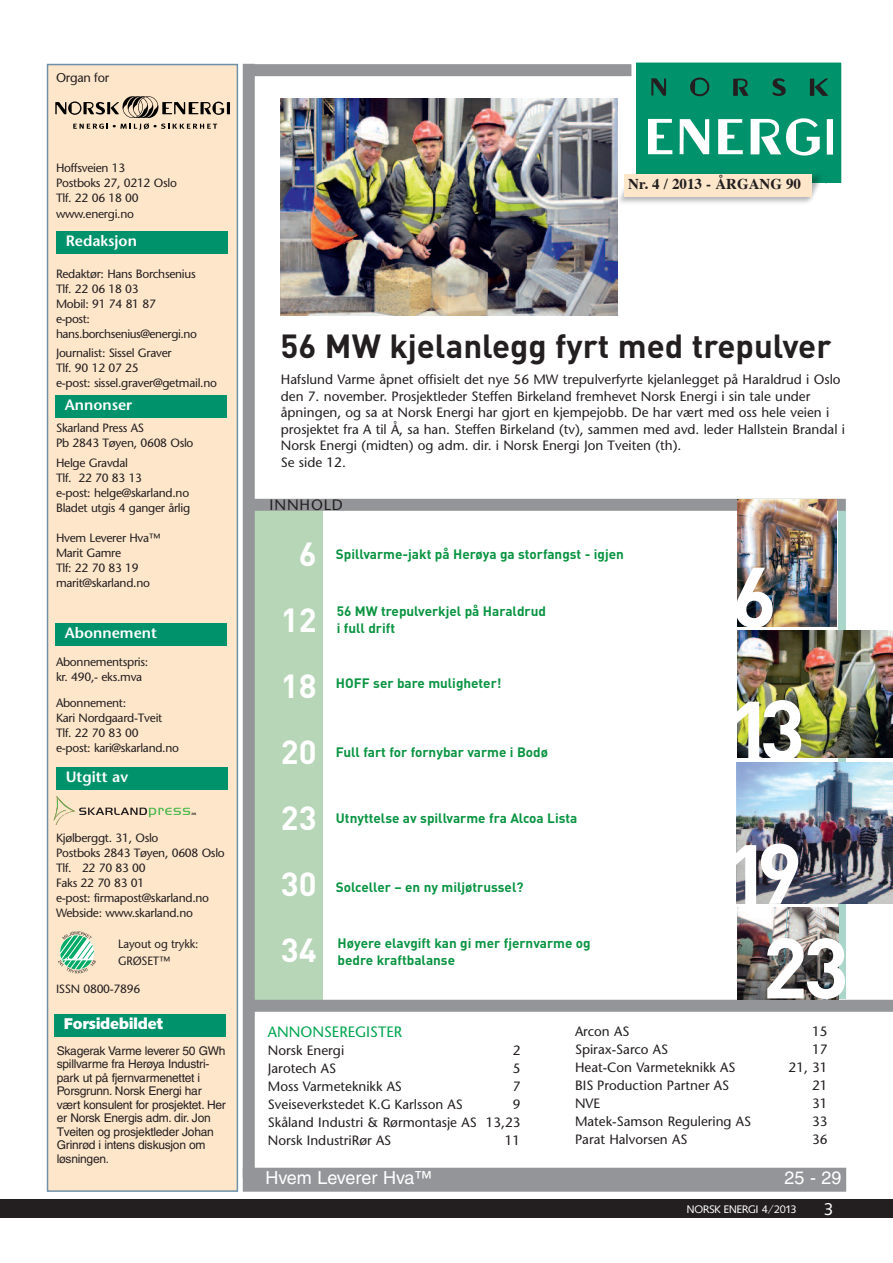
<style>
.page{position:relative;width:893px;height:1263px;background:#fff}
.page>*{position:absolute;margin:0;border:0;box-sizing:border-box;transform-origin:0 0}
.t1{font:700 84px/133.4px "DIN";color:#fff}
.t2{font:700 33px "DIN";color:#231f20}
.t3{font:700 33px/66px "DIN";color:#fff;text-align:center}
.t4{font:18px "Helvetica";color:#fff}
.t5{font:16.5px "Saxony";color:#fff}
.t6{font:600 15px "Stone Sans";color:#fff}
.t7{font:700 15px "Times";color:#231f20}
.t8{font:15px "Stone Sans";color:#00a54f}
.t9{font:700 15px "Saxony";color:#fff}
.t10{font:15px "Stone Sans";letter-spacing:.055em;color:#231f20}
.t11{font:13.5px/16.5px "Stone Sans";color:#231f20}
.t12{font:700 13.5px/16.5px "DIN";color:#0a9442}
.t13{font:12.75px "Stone Sans";letter-spacing:-.025em;color:#231f20}
.t14{font:12px/15px "Stone Sans";letter-spacing:-.025em;color:#231f20}
.t15{font:12px/13.5px "Helvetica";letter-spacing:-.02em;color:#231f20}
.t16{font:12px/16.5px "Stone Sans";letter-spacing:-.025em;color:#231f20;scale:.95 1}
.t17{font:10.5px "Saxony";color:#fff}
</style>
<div class="page">
<div style="left:838px;top:499px;width:8px;height:500px;background:#aad5c9"></div>
<div style="left:249px;top:503px;width:74px;height:500px;background:#b7d6b8"></div>
<div style="left:0;top:1199px;width:893px;height:19px;background:#231f20"></div>
<div style="left:48px;top:65px;width:189px;height:1125px;background:#fee6ca"></div>
<div style="left:47px;top:64px;width:191px;height:1128px;border:2px solid #6f90a8"></div>
<svg style="left:55px;top:96px;width:175px;height:34px"></svg>
<div style="left:56px;top:231px;width:171px;height:22px;background:#00936b"></div>
<div style="left:55px;top:395px;width:172px;height:22px;background:#00936b"></div>
<div style="left:56px;top:767px;width:172px;height:23px;background:#00936b"></div>
<div style="left:55px;top:623px;width:172px;height:23px;background:#00936b"></div>
<svg style="left:53px;top:796px;width:144px;height:29px"></svg>
<div style="left:636px;top:63px;width:205px;height:120px;background:#00936b"></div>
<div style="left:633px;top:60px;width:211px;height:126px;border:3px solid #fff"></div>
<div style="left:249px;top:64px;width:382px;height:12px;background:#939598"></div>
<div style="left:243px;top:64px;width:12px;height:1114px;background:#939598"></div>
<div style="left:243px;top:1168px;width:603px;height:24px;background:#939598"></div>
<div style="left:249px;top:1000px;width:644px;height:12px;background:#939598"></div>
<img style="left:651px;top:77px;width:178px;height:20px">
<img style="left:649px;top:118px;width:183px;height:38px">
<div style="left:249px;top:499px;width:597px;height:12px;background:#939598"></div>
<div style="left:55px;top:1014px;width:171px;height:23px;background:#00936b"></div>
<img style="left:617px;top:169px;width:201px;height:40px">
<img style="left:636px;top:169px;width:197px;height:14px">
<img style="left:633px;top:169px;width:3px;height:5px">
<img style="left:811px;top:183px;width:14px;height:3px">
<div style="left:624px;top:174px;width:187px;height:23px;background:#fee6ca"></div>
<svg style="left:58px;top:931px;width:38px;height:42px"></svg>
<img style="left:737px;top:499px;width:99px;height:127px">
<img style="left:737px;top:630px;width:156px;height:128px">
<img style="left:737px;top:908px;width:101px;height:91px">
<img style="left:737px;top:763px;width:156px;height:141px">
<img style="left:281px;top:99px;width:336px;height:217px">
<p class="t13" style="left:56px;top:73px;width:55px">Organ for</p>
<p class="t14" style="left:56px;top:162px;width:122px">Hoffsveien 13<br>Postboks 27, 0212 Oslo<br>Tlf. 22 06 18 00 www.energi.no</p>
<p class="t6" style="left:66px;top:235px;width:73px">Redaksjon</p>
<p class="t14" style="left:56px;top:267px;width:142px">Redaktør: Hans Borchsenius<br>Tlf. 22 06 18 03<br>Mobil: 91 74 81 87<br>e-post: hans.borchsenius@energi.no</p>
<p class="t14" style="left:56px;top:347px;width:162px">Journalist: Sissel Graver<br>Tlf. 90 12 07 25<br>e-post: sissel.graver@getmail.no</p>
<p class="t14" style="left:56px;top:422px;width:139px">Skarland Press AS<br>Pb 2843 Tøyen, 0608 Oslo</p>
<p class="t14" style="left:56px;top:456px;width:136px">Helge Gravdal<br>Tlf. 22 70 83 13<br>e-post: helge@skarland.no<br>Bladet utgis 4 ganger årlig</p>
<p class="t14" style="left:56px;top:531px;width:106px">Hvem Leverer Hva™<br>Marit Gamre<br>Tlf: 22 70 83 19 marit@skarland.no</p>
<p class="t6" style="left:65px;top:399px;width:69px">Annonser</p>
<p class="t6" style="left:65px;top:627px;width:94px">Abonnement</p>
<p class="t14" style="left:56px;top:656px;width:94px">Abonnementspris: kr. 490,- eks.mva</p>
<p class="t14" style="left:56px;top:696px;width:125px">Abonnement:<br>Kari Nordgaard-Tveit<br>Tlf. 22 70 83 00<br>e-post: kari@skarland.no</p>
<p class="t6" style="left:66px;top:771px;width:64px">Utgitt av</p>
<p class="t14" style="left:56px;top:831px;width:170px">Kjølberggt. 31, Oslo<br>Postboks 2843 Tøyen, 0608 Oslo<br>Tlf. 22 70 83 00<br>Faks 22 70 83 01<br>e-post: firmapost@skarland.no<br>Webside: www.skarland.no</p>
<p class="t16" style="left:118px;top:937px;width:86px">Layout og trykk:<br>GRØSET™</p>
<p class="t14" style="left:56px;top:983px;width:86px">ISSN 0800-7896</p>
<p class="t9" style="left:64px;top:1015px;width:100px">Forsidebildet</p>
<p class="t15" style="left:57px;top:1045px;width:171px">Skagerak Varme leverer 50 GWh spillvarme fra Herøya Industri&shy;park ut på fjernvarmenettet i<br>Porsgrunn. Norsk Energi har vært konsulent for prosjektet. Her er Norsk Energis adm. dir. Jon<br>Tveiten og prosjektleder Johan<br>Grinrød i intens diskusjon om løsningen.</p>
<p class="t7" style="left:628px;top:178px;width:174px">Nr. 4 / 2013 - ÅRGANG 90</p>
<h2 class="t2" style="left:281px;top:327px;width:552px">56 MW kjelanlegg fyrt med trepulver</h2>
<p class="t11" style="left:281px;top:372px;width:566px">Hafslund Varme åpnet offisielt det nye 56 MW trepulverfyrte kjelanlegget på Haraldrud i Oslo den 7. november. Prosjektleder Steffen Birkeland fremhevet Norsk Energi i sin tale under åpningen, og sa at Norsk Energi har gjort en kjempejobb. De har vært med oss hele veien i prosjektet fra A til Å, sa han. Steffen Birkeland (tv), sammen med avd. leder Hallstein Brandal i Norsk Energi (midten) og adm. dir. i Norsk Energi Jon Tveiten (th).<br>Se side 12.</p>
<p class="t10" style="left:270px;top:499px;width:75px">INNHOLD</p>
<h2 class="t3" style="left:281px;top:520px;width:37px">6<br>12<br>18<br>20<br>23<br>30<br>34</h2>
<p class="t12" style="left:336px;top:546px;width:289px">Spillvarme-jakt på Herøya ga storfangst - igjen</p>
<p class="t12" style="left:337px;top:603px;width:211px">56 MW trepulverkjel på Haraldrud i full drift</p>
<p class="t12" style="left:336px;top:675px;width:167px">HOFF ser bare muligheter!</p>
<p class="t12" style="left:336px;top:744px;width:214px">Full fart for fornybar varme i Bodø</p>
<p class="t12" style="left:336px;top:810px;width:243px">Utnyttelse av spillvarme fra Alcoa Lista</p>
<p class="t12" style="left:336px;top:879px;width:189px">Solceller – en ny miljøtrussel?</p>
<p class="t12" style="left:338px;top:935px;width:255px">Høyere elavgift kan gi mer fjernvarme og bedre kraftbalanse</p>
<h1 class="t1" style="left:727px;top:528px;width:79px">6<br>13</h1>
<h1 class="t1" style="left:724px;top:805px;width:79px">19</h1>
<h1 class="t1" style="left:762px;top:899px;width:88px">23</h1>
<p class="t8" style="left:268px;top:1026px;width:136px">ANNONSEREGISTER</p>
<p class="t11" style="left:268px;top:1043px;width:78px">Norsk Energi</p>
<p class="t11" style="left:513px;top:1043px;width:9px">2</p>
<p class="t11" style="left:268px;top:1061px;width:70px">Jarotech AS</p>
<p class="t11" style="left:513px;top:1061px;width:9px">5</p>
<p class="t11" style="left:268px;top:1079px;width:136px">Moss Varmeteknikk AS</p>
<p class="t11" style="left:513px;top:1079px;width:9px">7</p>
<p class="t11" style="left:268px;top:1097px;width:196px">Sveiseverkstedet K.G Karlsson AS</p>
<p class="t11" style="left:268px;top:1097px;width:254px;line-height:18px;text-align:justify;text-indent:245px">9<br>Skåland Industri &amp; Rørmontasje AS 13,23<br>Norsk IndustriRør AS</p>
<p class="t11" style="left:505px;top:1133px;width:17px">11</p>
<p class="t11" style="left:575px;top:1024px;width:56px">Arcon AS</p>
<p class="t11" style="left:812px;top:1024px;width:17px">15</p>
<p class="t11" style="left:575px;top:1042px;width:95px">Spirax-Sarco AS</p>
<p class="t11" style="left:812px;top:1042px;width:17px">17</p>
<p class="t11" style="left:575px;top:1060px;width:162px">Heat-Con Varmeteknikk AS</p>
<p class="t11" style="left:789px;top:1060px;width:41px">21, 31</p>
<p class="t11" style="left:575px;top:1078px;width:156px">BIS Production Partner AS</p>
<p class="t11" style="left:812px;top:1078px;width:17px">21</p>
<p class="t11" style="left:575px;top:1096px;width:27px">NVE</p>
<p class="t11" style="left:812px;top:1096px;width:17px">31</p>
<p class="t11" style="left:575px;top:1114px;width:178px">Matek-Samson Regulering AS</p>
<p class="t11" style="left:812px;top:1114px;width:17px">33</p>
<p class="t11" style="left:575px;top:1132px;width:114px">Parat Halvorsen AS</p>
<p class="t11" style="left:812px;top:1132px;width:17px">36</p>
<h3 class="t4" style="left:265px;top:1171px;width:169px">Hvem Leverer Hva™</h3>
<h3 class="t4" style="left:784px;top:1171px;width:59px">25 - 29</h3>
<p class="t17" style="left:687px;top:1203px;width:111px">NORSK ENERGI 4/2013</p>
<p class="t5" style="left:824px;top:1199px;width:11px">3</p>
</div>
